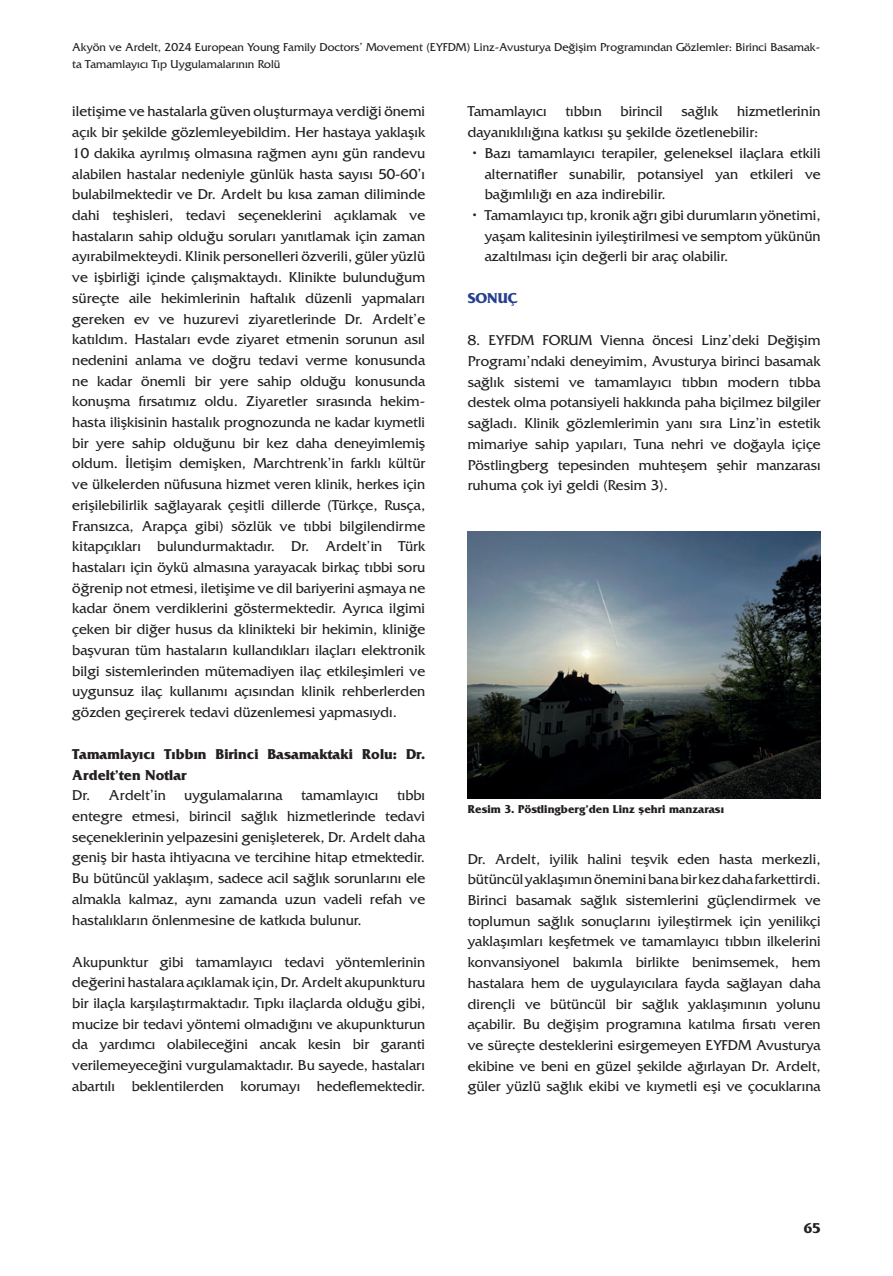
<style>
.page{position:relative;width:893px;height:1276px;background:#fff}
.page>*{position:absolute;margin:0;border:0;box-sizing:border-box;transform-origin:0 0}
.Paragraf{font:15px/20.7px "Friz Quadrata Std";color:#231f20;text-align:justify}
.Başlık_2{font:700 15px/20.7px "Friz Quadrata Std";color:#231f20}
.Başlık_1{font:700 15px "Friz Quadrata Std";color:#253f8e}
.t1{font:12px/17.4px "Friz Quadrata Std";color:#231f20}
.Şekil_Başlık{font:700 12px "Friz Quadrata Std";color:#231f20}
</style>
<div class="page">
<img style="left:468px;top:531px;width:353px;height:268px">
<p class="t1" style="left:72px;top:38px;width:749px">Akyön ve Ardelt, 2024 European Young Family Doctors’ Movement (EYFDM) Linz-Avusturya Değişim Programından Gözlemler: Birinci Basamak&shy;ta Tamamlayıcı Tıp Uygulamalarının Rolü</p>
<p class="Paragraf" style="left:72px;top:101px;width:354px">iletişime ve hastalarla güven oluşturmaya verdiği önemi açık bir şekilde gözlemleyebildim. Her hastaya yaklaşık 10 dakika ayrılmış olmasına rağmen aynı gün randevu alabilen hastalar nedeniyle günlük hasta sayısı 50-60’ı bulabilmektedir ve Dr. Ardelt bu kısa zaman diliminde dahi teşhisleri, tedavi seçeneklerini açıklamak ve hastaların sahip olduğu soruları yanıtlamak için zaman ayırabilmekteydi. Klinik personelleri özverili, güler yüzlü ve işbirliği içinde çalışmaktaydı. Klinikte bulunduğum süreçte aile hekimlerinin haftalık düzenli yapmaları gereken ev ve huzurevi ziyaretlerinde Dr. Ardelt’e katıldım. Hastaları evde ziyaret etmenin sorunun asıl nedenini anlama ve doğru tedavi verme konusunda ne kadar önemli bir yere sahip olduğu konusunda konuşma fırsatımız oldu. Ziyaretler sırasında hekim&shy;hasta ilişkisinin hastalık prognozunda ne kadar kıymetli bir yere sahip olduğunu bir kez daha deneyimlemiş oldum. İletişim demişken, Marchtrenk’in farklı kültür ve ülkelerden nüfusuna hizmet veren klinik, herkes için erişilebilirlik sağlayarak çeşitli dillerde (Türkçe, Rusça, Fransızca, Arapça gibi) sözlük ve tıbbi bilgilendirme kitapçıkları bulundurmaktadır. Dr. Ardelt’in Türk hastaları için öykü almasına yarayacak birkaç tıbbi soru öğrenip not etmesi, iletişime ve dil bariyerini aşmaya ne kadar önem verdiklerini göstermektedir. Ayrıca ilgimi çeken bir diğer husus da klinikteki bir hekimin, kliniğe başvuran tüm hastaların kullandıkları ilaçları elektronik bilgi sistemlerinden mütemadiyen ilaç etkileşimleri ve uygunsuz ilaç kullanımı açısından klinik rehberlerden gözden geçirerek tedavi düzenlemesi yapmasıydı.</p>
<p class="Başlık_2" style="left:72px;top:744px;width:354px">Tamamlayıcı Tıbbın Birinci Basamaktaki Rolu: Dr.<br>Ardelt’ten Notlar</p>
<p class="Paragraf" style="left:72px;top:785px;width:354px">Dr. Ardelt’in uygulamalarına tamamlayıcı tıbbı entegre etmesi, birincil sağlık hizmetlerinde tedavi seçeneklerinin yelpazesini genişleterek, Dr. Ardelt daha geniş bir hasta ihtiyacına ve tercihine hitap etmektedir.<br>Bu bütüncül yaklaşım, sadece acil sağlık sorunlarını ele almakla kalmaz, aynı zamanda uzun vadeli refah ve hastalıkların önlenmesine de katkıda bulunur.</p>
<p class="Paragraf" style="left:72px;top:951px;width:354px">Akupunktur gibi tamamlayıcı tedavi yöntemlerinin değerini hastalara açıklamak için, Dr. Ardelt akupunkturu bir ilaçla karşılaştırmaktadır. Tıpkı ilaçlarda olduğu gibi, mucize bir tedavi yöntemi olmadığını ve akupunkturun da yardımcı olabileceğini ancak kesin bir garanti verilemeyeceğini vurgulamaktadır. Bu sayede, hastaları abartılı beklentilerden korumayı hedeflemektedir.</p>
<p class="Paragraf" style="left:468px;top:101px;width:80px">Tamamlayıcı</p>
<p class="Paragraf" style="left:565px;top:101px;width:38px">tıbbın</p>
<p class="Paragraf" style="left:621px;top:101px;width:44px">birincil</p>
<p class="Paragraf" style="left:682px;top:101px;width:38px">sağlık</p>
<p class="Paragraf" style="left:468px;top:101px;width:354px;text-indent:269px">hizmetlerinin dayanıklılığına katkısı şu şekilde özetlenebilir:</p>
<p class="Paragraf" style="left:485px;top:143px;width:337px;text-indent:-13px">• Bazı tamamlayıcı terapiler, geleneksel ilaçlara etkili alternatifler sunabilir, potansiyel yan etkileri ve bağımlılığı en aza indirebilir.</p>
<p class="Paragraf" style="left:485px;top:205px;width:337px;text-indent:-13px">• Tamamlayıcı tıp, kronik ağrı gibi durumların yönetimi, yaşam kalitesinin iyileştirilmesi ve semptom yükünün azaltılması için değerli bir araç olabilir.</p>
<p class="Başlık_1" style="left:468px;top:290px;width:52px">SONUÇ</p>
<p class="Paragraf" style="left:468px;top:330px;width:354px">8. EYFDM FORUM Vienna öncesi Linz’deki Değişim Programı’ndaki deneyimim, Avusturya birinci basamak sağlık sistemi ve tamamlayıcı tıbbın modern tıbba destek olma potansiyeli hakkında paha biçilmez bilgiler sağladı. Klinik gözlemlerimin yanı sıra Linz’in estetik mimariye sahip yapıları, Tuna nehri ve doğayla içiçe Pöstlingberg tepesinden muhteşem şehir manzarası ruhuma çok iyi geldi (Resim 3).</p>
<p class="Şekil_Başlık" style="left:468px;top:803px;width:258px">Resim 3. Pöstlingberg’den Linz şehri manzarası</p>
<p class="Paragraf" style="left:468px;top:848px;width:354px">Dr. Ardelt, iyilik halini teşvik eden hasta merkezli, bütüncül yaklaşımın önemini bana bir kez daha farkettirdi.<br>Birinci basamak sağlık sistemlerini güçlendirmek ve toplumun sağlık sonuçlarını iyileştirmek için yenilikçi yaklaşımları keşfetmek ve tamamlayıcı tıbbın ilkelerini konvansiyonel bakımla birlikte benimsemek, hem hastalara hem de uygulayıcılara fayda sağlayan daha dirençli ve bütüncül bir sağlık yaklaşımının yolunu açabilir. Bu değişim programına katılma fırsatı veren ve süreçte desteklerini esirgemeyen EYFDM Avusturya ekibine ve beni en güzel şekilde ağırlayan Dr. Ardelt, güler yüzlü sağlık ekibi ve kıymetli eşi ve çocuklarına</p>
<p class="Başlık_2" style="left:804px;top:1218px;width:18px">65</p>
</div>
